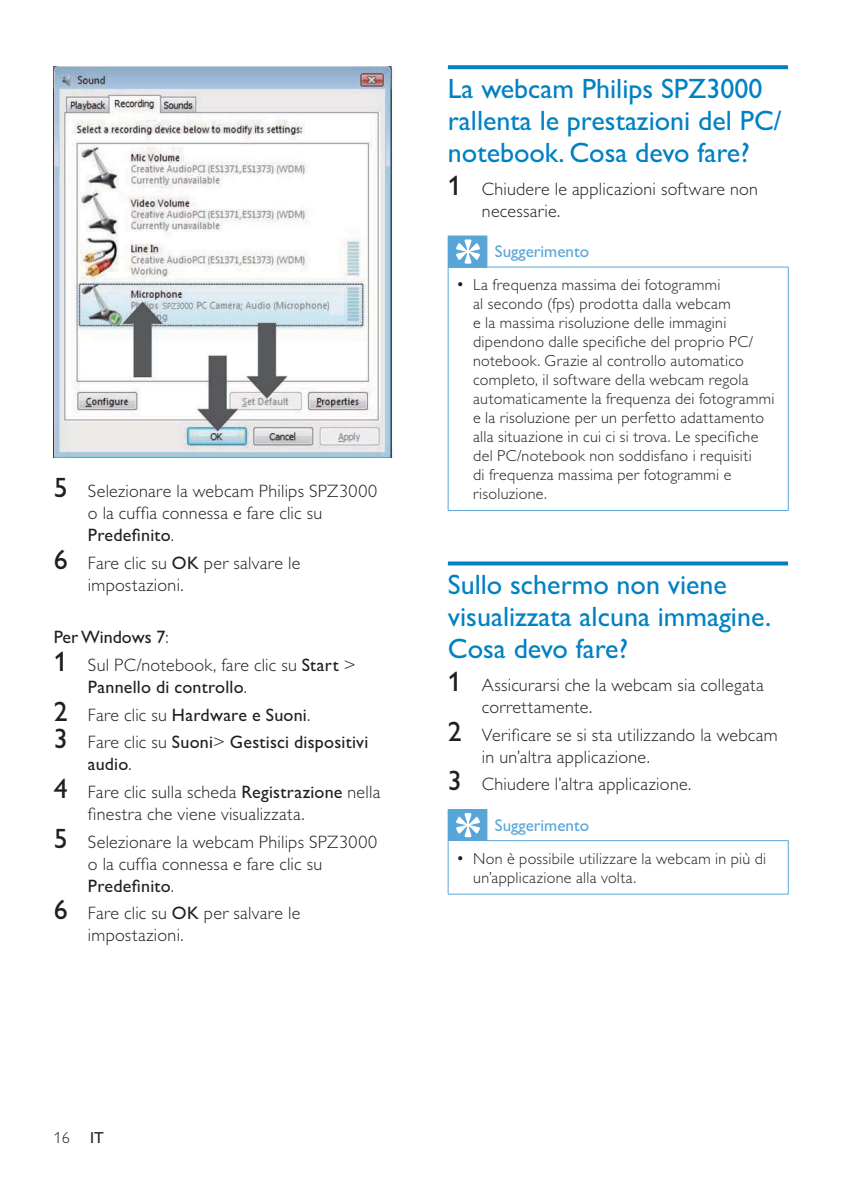
<style>
.page{position:relative;width:842px;height:1190px;background:#fff}
.page>*{position:absolute;margin:0;border:0;box-sizing:border-box;transform-origin:0 0}
.t1{font:28px/32px "Gill Sans Alt One WGL";color:#0081c4}
.t2{font:18px/22px "Gill Sans Alt One WGL Light";letter-spacing:.015em;color:#231f20}
.t3{font:18px/27.6px "Gill Sans Alt One WGL";letter-spacing:.015em;color:#231f20}
.t4{font:17px "Gill Sans Alt One WGL";color:#58a5d7}
.t5{font:16px/19px "Gill Sans Alt One WGL Light";letter-spacing:.02em;color:#231f20}
.t6{font:16px "Gill Sans Alt One WGL";color:#231f20}
.s1{font-family:"Gill Sans Alt One WGL";font-size:28px}
.s2{font-family:"Gill Sans Alt One WGL Light"}
.s3{font-family:"Gill Sans Alt One WGL"}
.s4{font-size:28px}
.s5{font-size:17px}
</style>
<div class="page">
<svg style="left:448px;top:65px;width:340px;height:4px"></svg>
<svg style="left:448px;top:561px;width:340px;height:4px"></svg>
<div style="left:448px;top:236px;width:39px;height:31px;background:#58a5d7"></div>
<hr style="left:487px;top:236px;width:1px;height:31px;background:#58a5d7">
<hr style="left:487px;top:267px;width:302px;height:1px;background:#58a5d7">
<hr style="left:448px;top:267px;width:1px;height:243px;background:#58a5d7">
<hr style="left:788px;top:267px;width:1px;height:243px;background:#58a5d7">
<hr style="left:448px;top:510px;width:341px;height:1px;background:#58a5d7">
<svg style="left:456px;top:239px;width:24px;height:25px"></svg>
<div style="left:448px;top:810px;width:39px;height:31px;background:#58a5d7"></div>
<hr style="left:448px;top:809px;width:39px;height:1px;background:#58a5d7">
<hr style="left:487px;top:810px;width:1px;height:30px;background:#58a5d7">
<hr style="left:487px;top:840px;width:302px;height:1px;background:#58a5d7">
<hr style="left:448px;top:841px;width:1px;height:53px;background:#58a5d7">
<hr style="left:788px;top:841px;width:1px;height:53px;background:#58a5d7">
<hr style="left:448px;top:894px;width:341px;height:1px;background:#58a5d7">
<svg style="left:456px;top:813px;width:24px;height:24px"></svg>
<img style="left:54px;top:66px;width:339px;height:392px">
<p class="t2" style="left:88px;top:482px;width:291px;text-indent:-34px"><span class="s1">5</span> Selezionare la webcam Philips SPZ3000 o la cuffia connessa e fare clic su</p>
<p class="t3" style="left:88px;top:523px;width:88px">Predefinito<span class="s2">.</span></p>
<p class="t2" style="left:88px;top:554px;width:214px;text-indent:-34px"><span class="s1">6</span> Fare clic su <span class="s3">OK</span> per salvare le impostazioni.</p>
<p class="t3" style="left:54px;top:625px;width:116px">Per Windows 7<span class="s2">:</span></p>
<p class="t2" style="left:54px;top:656px;width:303px"><span class="s1">1</span> Sul PC/notebook, fare clic su <span class="s3">Start</span> &gt;</p>
<p class="t3" style="left:54px;top:675px;width:316px;text-indent:34px">Pannello di controllo<span class="s2">.<br></span><span class="s4">2</span> <span class="s2">Fare clic su</span> Hardware e Suoni<span class="s2">.<br></span><span class="s4">3</span> <span class="s2">Fare clic su</span> Suoni<span class="s2">&gt;</span> Gestisci dispositivi</p>
<p class="t3" style="left:88px;top:752px;width:45px">audio<span class="s2">.</span></p>
<p class="t2" style="left:88px;top:783px;width:294px;text-indent:-34px"><span class="s1">4</span> Fare clic sulla scheda <span class="s3">Registrazione</span> nella finestra che viene visualizzata.</p>
<p class="t2" style="left:88px;top:832px;width:291px;text-indent:-34px"><span class="s1">5</span> Selezionare la webcam Philips SPZ3000 o la cuffia connessa e fare clic su</p>
<p class="t3" style="left:88px;top:874px;width:88px">Predefinito<span class="s2">.</span></p>
<p class="t2" style="left:88px;top:904px;width:214px;text-indent:-34px"><span class="s1">6</span> Fare clic su <span class="s3">OK</span> per salvare le impostazioni.</p>
<h1 class="t1" style="left:448px;top:75px;width:335px">La webcam Philips SPZ3000 rallenta le prestazioni del PC/ notebook. Cosa devo fare?</h1>
<p class="t2" style="left:482px;top:180px;width:278px;text-indent:-34px"><span class="s1">1</span> Chiudere le applicazioni software non necessarie.</p>
<p class="t4" style="left:495px;top:246px;width:96px">Suggerimento</p>
<p class="t5" style="left:473px;top:277px;width:303px;text-indent:-17px"><span class="s5">•</span> La frequenza massima dei fotogrammi<br>al secondo (fps) prodotta dalla webcam<br>e la massima risoluzione delle immagini dipendono dalle specifiche del proprio PC/ notebook. Grazie al controllo automatico completo, il software della webcam regola automaticamente la frequenza dei fotogrammi e la risoluzione per un perfetto adattamento alla situazione in cui ci si trova. Le specifiche del PC/notebook non soddisfano i requisiti<br>di frequenza massima per fotogrammi e risoluzione.</p>
<h1 class="t1" style="left:448px;top:571px;width:325px">Sullo schermo non viene visualizzata alcuna immagine.<br>Cosa devo fare?</h1>
<p class="t2" style="left:482px;top:676px;width:283px;text-indent:-34px"><span class="s1">1</span> Assicurarsi che la webcam sia collegata correttamente.</p>
<p class="t2" style="left:482px;top:726px;width:297px;text-indent:-34px"><span class="s1">2</span> Verificare se si sta utilizzando la webcam in un’altra applicazione.</p>
<p class="t2" style="left:448px;top:775px;width:245px"><span class="s1">3</span> Chiudere l’altra applicazione.</p>
<p class="t4" style="left:495px;top:819px;width:96px">Suggerimento</p>
<p class="t5" style="left:473px;top:851px;width:295px;text-indent:-17px"><span class="s5">•</span> Non è possibile utilizzare la webcam in più di un’applicazione alla volta.</p>
<p class="t5" style="left:54px;top:1130px;width:17px">16</p>
<p class="t6" style="left:90px;top:1133px;width:15px">IT</p>
</div>
